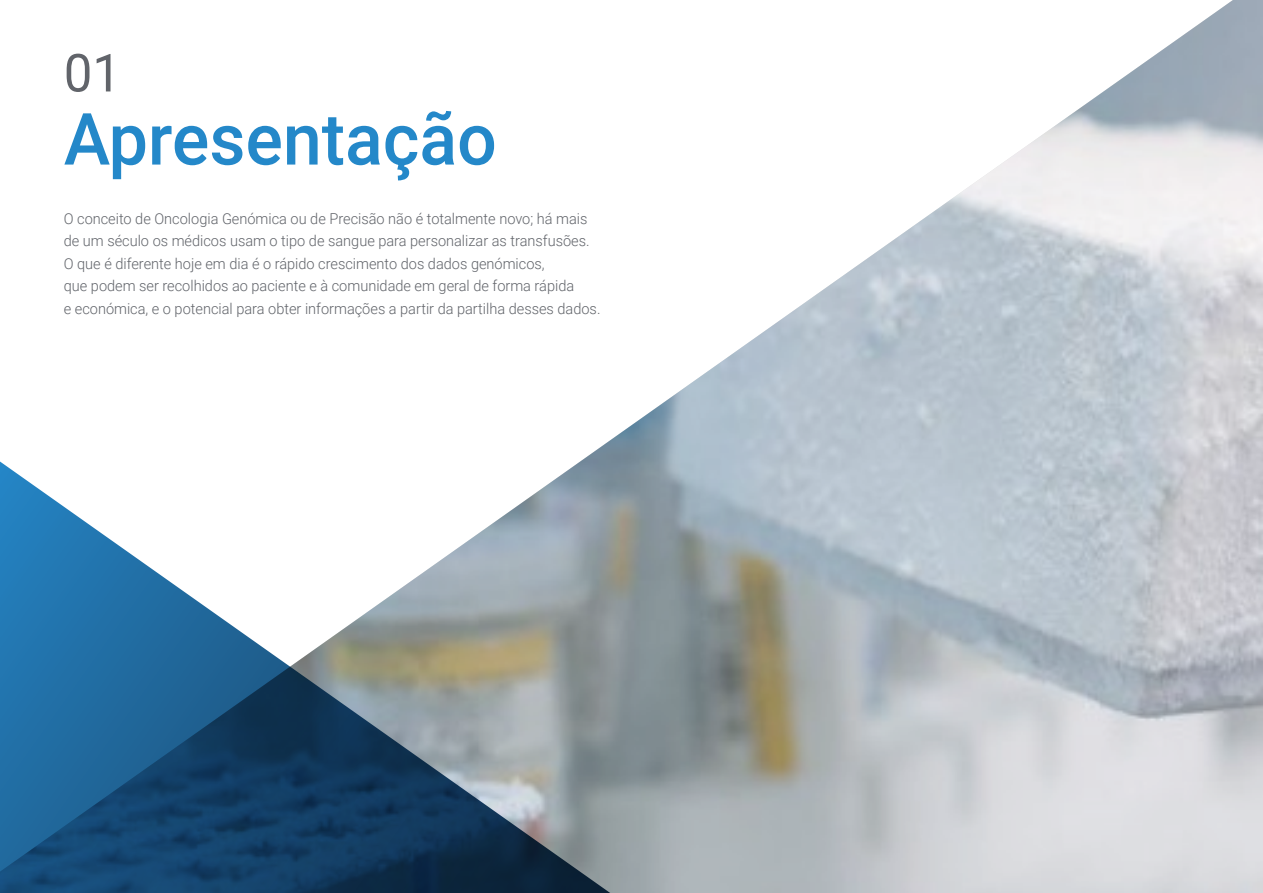
<style>
.page{position:relative;width:1263px;height:893px;background:#fff}
.page>*{position:absolute;margin:0;border:0;box-sizing:border-box;transform-origin:0 0}
.t1{font:500 72px "Roboto";color:#2488c9}
.t2{font:52.5px "Roboto";color:#61646a}
.t3{font:300 15px/22.5px "Roboto";color:#61646a}
</style>
<div class="page">
<img style="left:602px;top:0;width:661px;height:893px">
<svg style="left:0;top:446px;width:640px;height:447px"></svg>
<h2 class="t2" style="left:64px;top:36px;width:59px">01</h2>
<h1 class="t1" style="left:64px;top:89px;width:435px">Apresentação</h1>
<p class="t3" style="left:64px;top:207px;width:538px">O conceito de Oncologia Genómica ou de Precisão não é totalmente novo; há mais de um século os médicos usam o tipo de sangue para personalizar as transfusões.<br>O que é diferente hoje em dia é o rápido crescimento dos dados genómicos,<br>que podem ser recolhidos ao paciente e à comunidade em geral de forma rápida<br>e económica, e o potencial para obter informações a partir da partilha desses dados.</p>
</div>
